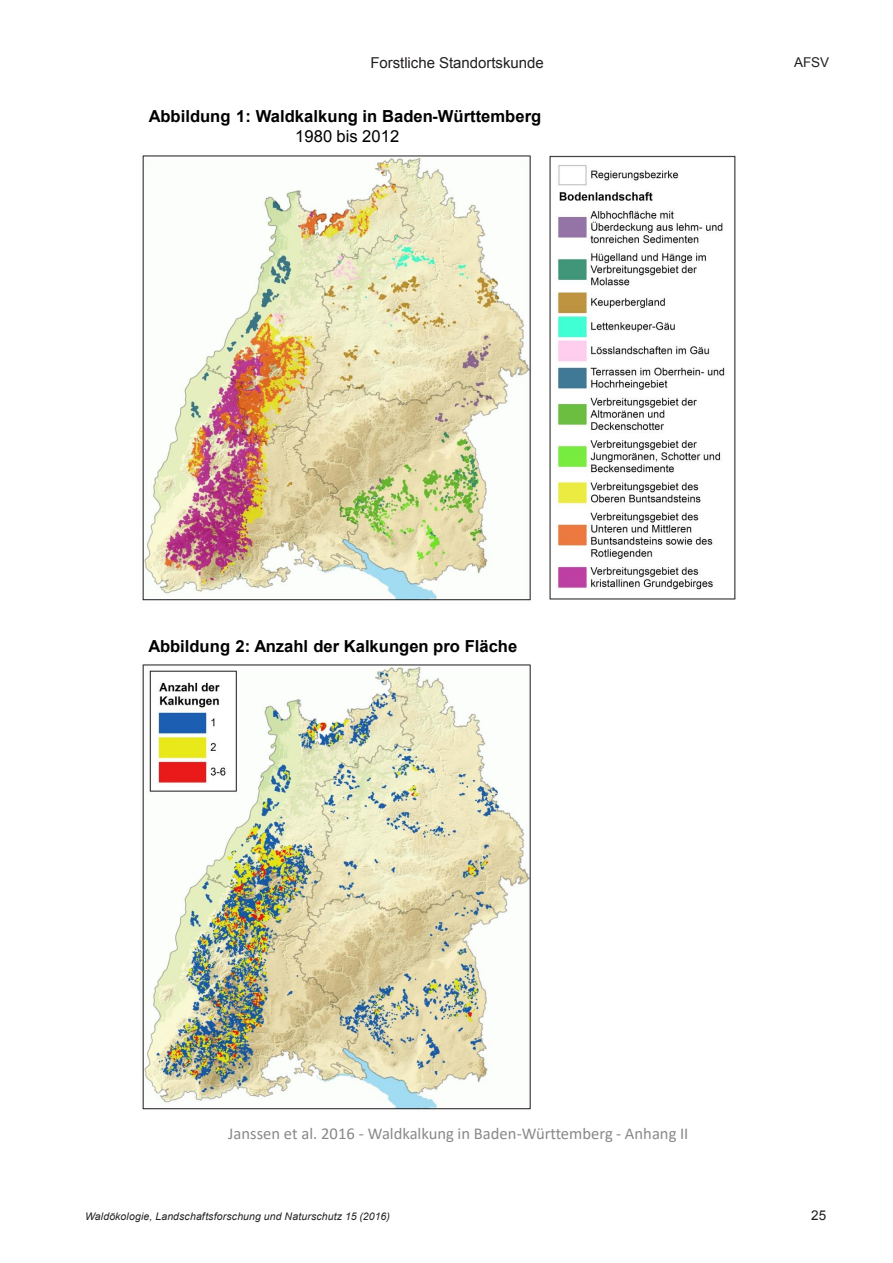
<style>
.page{position:relative;width:893px;height:1263px;background:#fff}
.page>*{position:absolute;margin:0;border:0;box-sizing:border-box;transform-origin:0 0}
.t1{font:700 16.65px "Arial";color:#000}
.t2{font:16.65px "Calibri";color:#898989}
.t3{font:16.65px "Arial";letter-spacing:.005em;color:#000}
.t4{font:15px "Arial";letter-spacing:-.005em;color:#231f20}
.t5{font:13.5px "Arial";letter-spacing:-.005em;color:#231f20}
.t6{font:italic 10.5px "Arial";letter-spacing:.015em;color:#231f20}
</style>
<div class="page">
<img style="left:142px;top:155px;width:594px;height:446px">
<img style="left:142px;top:664px;width:389px;height:446px">
<p class="t4" style="left:370px;top:53px;width:175px">Forstliche Standortskunde</p>
<p class="t1" style="left:149px;top:105px;width:394px">Abbildung 1: Waldkalkung in Baden-Württemberg</p>
<p class="t3" style="left:295px;top:125px;width:106px">1980 bis 2012</p>
<p class="t5" style="left:794px;top:53px;width:37px">AFSV</p>
<p class="t1" style="left:149px;top:635px;width:370px">Abbildung 2: Anzahl der Kalkungen pro Fläche</p>
<p class="t2" style="left:228px;top:1122px;width:462px">Janssen et al. 2016 - Waldkalkung in Baden-Württemberg - Anhang II</p>
<p class="t6" style="left:85px;top:1210px;width:306px">Waldökologie, Landschaftsforschung und Naturschutz 15 (2016)</p>
<p class="t5" style="left:811px;top:1207px;width:16px">25</p>
</div>
